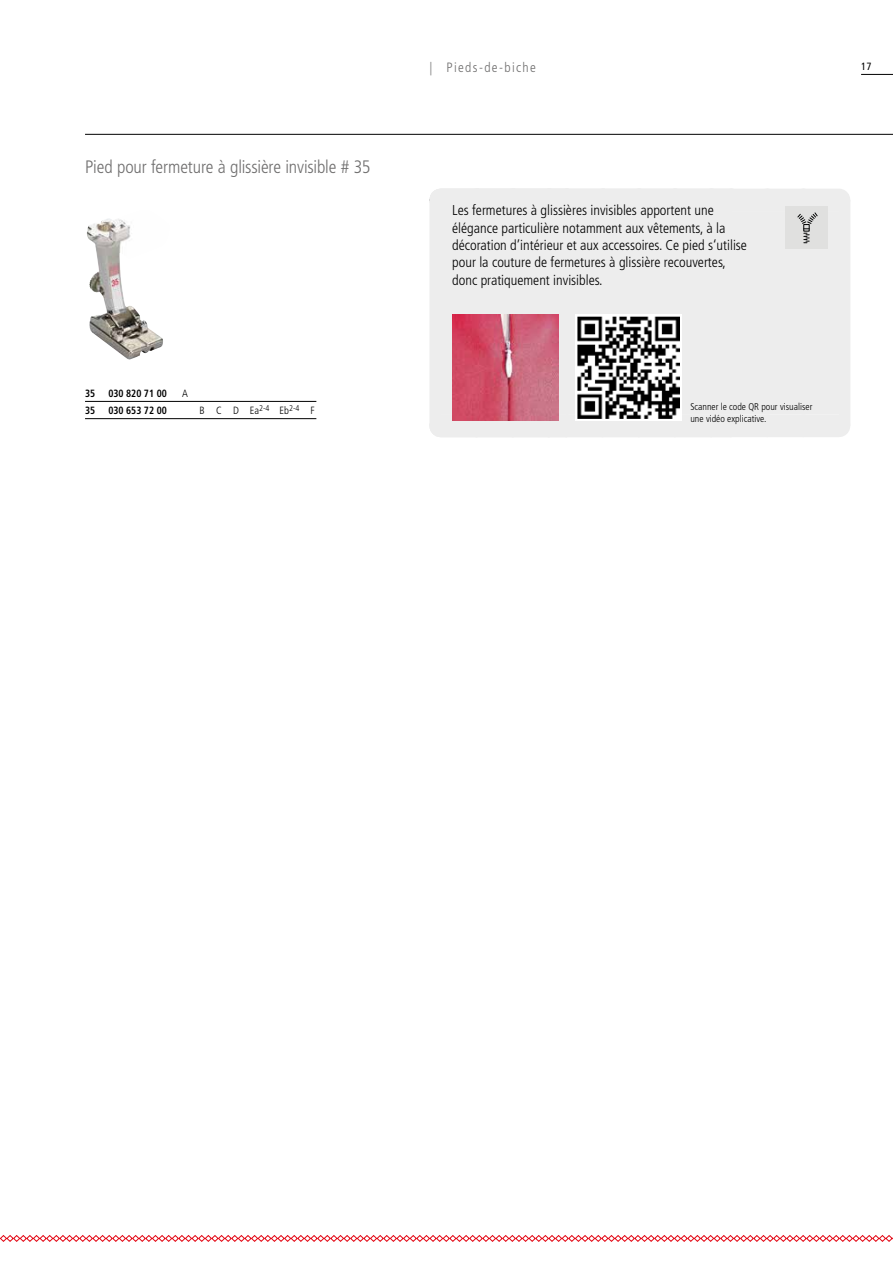
<style>
.page{position:relative;width:893px;height:1263px;background:#fff}
.page>*{position:absolute;margin:0;border:0;box-sizing:border-box;transform-origin:0 0}
.t1{font:300 condensed 18px "Frutiger";letter-spacing:-.01em;color:#706f6f}
.t2{font:300 condensed 14.25px/17.2px "Frutiger";color:#000}
.t3{font:300 condensed 13.5px "Frutiger";letter-spacing:.1em;color:#706f6f}
.t4{font:700 condensed 10.5px "Frutiger";color:#000;scale:.93 1}
.t5{font:300 condensed 10.5px "Frutiger";color:#000}
.t6{font:condensed 10.5px "Frutiger";color:#000}
.t7{font:300 condensed 9.75px/12px "Frutiger";color:#000}
</style>
<div class="page">
<hr style="left:861px;top:74px;width:32px;height:1px;background:#000">
<svg style="left:0;top:1235px;width:893px;height:7px"></svg>
<hr style="left:85px;top:134px;width:808px;height:1px;background:#000">
<div style="left:429px;top:200px;width:421px;height:226px;background:#ededed"></div>
<div style="left:441px;top:415px;width:398px;height:22px;background:#ededed"></div>
<img style="left:87px;top:218px;width:76px;height:142px">
<img style="left:452px;top:315px;width:106px;height:106px">
<div style="left:785px;top:207px;width:43px;height:42px;background:#e0e0df"></div>
<div style="left:429px;top:189px;width:410px;height:54px;background:#ededed"></div>
<hr style="left:85px;top:401px;width:231px;height:1px;background:#000">
<hr style="left:85px;top:418px;width:231px;height:1px;background:#000">
<svg style="left:575px;top:315px;width:106px;height:106px"></svg>
<img style="left:578px;top:317px;width:101px;height:101px">
<p class="t1" style="left:85px;top:156px;width:287px">Pied pour fermeture à glissière invisible # 35</p>
<p class="t3" style="left:429px;top:59px;width:108px">| Pieds-de-biche</p>
<p class="t6" style="left:861px;top:60px;width:12px">17</p>
<p class="t2" style="left:452px;top:202px;width:296px">Les fermetures à glissières invisibles apportent une élégance particulière notamment aux vêtements, à la décoration d’intérieur et aux accessoires. Ce pied s‘utilise pour la couture de fermetures à glissière recouvertes, donc pratiquement invisibles.</p>
<p class="t4" style="left:85px;top:387px;width:12px">35</p>
<p class="t4" style="left:108px;top:387px;width:64px">030 820 71 00</p>
<p class="t5" style="left:182px;top:387px;width:7px">A</p>
<p class="t4" style="left:85px;top:404px;width:12px">35</p>
<p class="t4" style="left:108px;top:404px;width:64px">030 653 72 00</p>
<p class="t5" style="left:199px;top:405px;width:117px">B C D Ea<sup>2-4</sup> Eb<sup>2-4</sup> F</p>
<p class="t7" style="left:690px;top:400px;width:123px">Scanner le code QR pour visualiser une vidéo explicative.</p>
</div>
